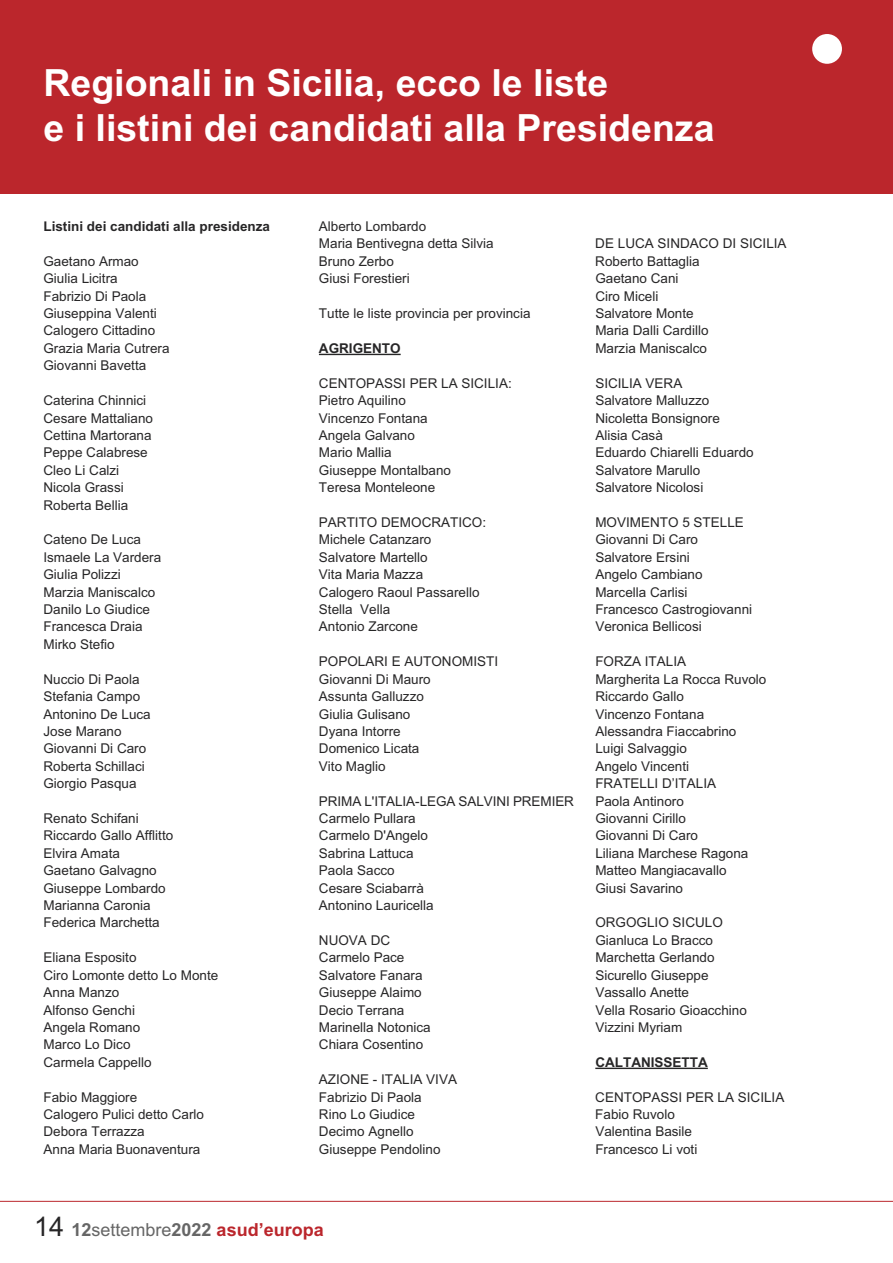
<style>
.page{position:relative;width:893px;height:1263px;background:#fff}
.page>*{position:absolute;margin:0;border:0;box-sizing:border-box;transform-origin:0 0}
.t1{font:700 37.5px/45px "Arial";color:#fff}
.t2{font:700 18px "Arial";color:#bb262c}
.t3{font:13.5px/17.4px "Arial";color:#272627}
.t4{font:700 13.5px "Arial";color:#272627}
.s1{font-weight:400;font-size:27px;color:#272627}
.s2{color:#666}
.s3{font-weight:400;color:#666}
</style>
<div class="page">
<div style="left:0;top:0;width:893px;height:194px;background:#bb262c"></div>
<div style="left:812px;top:34px;width:30px;height:30px;background:#fff;border-radius:50%"></div>
<hr style="left:319px;top:354px;width:82px;height:1px;background:#272627">
<hr style="left:595px;top:1068px;width:113px;height:1px;background:#272627">
<hr style="left:0;top:1201px;width:893px;height:1px;background:#bb262c">
<h1 class="t1" style="left:43px;top:60px;width:673px">Regionali in Sicilia, ecco le liste<br>e i listini dei candidati alla Presidenza</h1>
<p class="t4" style="left:43px;top:218px;width:228px">Listini dei candidati alla presidenza</p>
<p class="t3" style="left:43px;top:252px;width:128px">Gaetano Armao<br>Giulia Licitra<br>Fabrizio Di Paola<br>Giuseppina Valenti<br>Calogero Cittadino<br>Grazia Maria Cutrera<br>Giovanni Bavetta</p>
<p class="t3" style="left:43px;top:392px;width:111px">Caterina Chinnici<br>Cesare Mattaliano<br>Cettina Martorana<br>Peppe Calabrese<br>Cleo Li Calzi<br>Nicola Grassi<br>Roberta Bellia</p>
<p class="t3" style="left:43px;top:531px;width:119px">Cateno De Luca<br>Ismaele La Vardera<br>Giulia Polizzi<br>Marzia Maniscalco<br>Danilo Lo Giudice<br>Francesca Draia<br>Mirko Stefio</p>
<p class="t3" style="left:43px;top:670px;width:109px">Nuccio Di Paola<br>Stefania Campo<br>Antonino De Luca<br>Jose Marano<br>Giovanni Di Caro<br>Roberta Schillaci<br>Giorgio Pasqua</p>
<p class="t3" style="left:43px;top:810px;width:131px">Renato Schifani<br>Riccardo Gallo Afflitto<br>Elvira Amata<br>Gaetano Galvagno<br>Giuseppe Lombardo<br>Marianna Caronia<br>Federica Marchetta</p>
<p class="t3" style="left:43px;top:949px;width:176px">Eliana Esposito<br>Ciro Lomonte detto Lo Monte<br>Anna Manzo<br>Alfonso Genchi<br>Angela Romano<br>Marco Lo Dico<br>Carmela Cappello</p>
<p class="t3" style="left:44px;top:1088px;width:162px">Fabio Maggiore<br>Calogero Pulici detto Carlo<br>Debora Terrazza<br>Anna Maria Buonaventura</p>
<p class="t3" style="left:319px;top:218px;width:176px">Alberto Lombardo<br>Maria Bentivegna detta Silvia<br>Bruno Zerbo<br>Giusi Forestieri</p>
<p class="t3" style="left:319px;top:305px;width:213px">Tutte le liste provincia per provincia</p>
<p class="t4" style="left:319px;top:340px;width:83px">AGRIGENTO</p>
<p class="t3" style="left:319px;top:374px;width:194px">CENTOPASSI PER LA SICILIA:<br>Pietro Aquilino<br>Vincenzo Fontana<br>Angela Galvano<br>Mario Mallia<br>Giuseppe Montalbano<br>Teresa Monteleone</p>
<p class="t3" style="left:319px;top:514px;width:169px">PARTITO DEMOCRATICO:<br>Michele Catanzaro<br>Salvatore Martello<br>Vita Maria Mazza<br>Calogero Raoul Passarello<br>Stella Vella<br>Antonio Zarcone</p>
<p class="t3" style="left:319px;top:653px;width:181px">POPOLARI E AUTONOMISTI<br>Giovanni Di Mauro<br>Assunta Galluzzo<br>Giulia Gulisano<br>Dyana Intorre<br>Domenico Licata<br>Vito Maglio</p>
<p class="t3" style="left:319px;top:792px;width:257px">PRIMA L'ITALIA-LEGA SALVINI PREMIER<br>Carmelo Pullara<br>Carmelo D'Angelo<br>Sabrina Lattuca<br>Paola Sacco<br>Cesare Sciabarrà<br>Antonino Lauricella</p>
<p class="t3" style="left:319px;top:931px;width:113px">NUOVA DC<br>Carmelo Pace<br>Salvatore Fanara<br>Giuseppe Alaimo<br>Decio Terrana<br>Marinella Notonica<br>Chiara Cosentino</p>
<p class="t3" style="left:319px;top:1071px;width:140px">AZIONE - ITALIA VIVA<br>Fabrizio Di Paola<br>Rino Lo Giudice<br>Decimo Agnello<br>Giuseppe Pendolino</p>
<p class="t3" style="left:595px;top:235px;width:193px">DE LUCA SINDACO DI SICILIA<br>Roberto Battaglia<br>Gaetano Cani<br>Ciro Miceli<br>Salvatore Monte<br>Maria Dalli Cardillo<br>Marzia Maniscalco</p>
<p class="t3" style="left:595px;top:374px;width:160px">SICILIA VERA<br>Salvatore Malluzzo<br>Nicoletta Bonsignore<br>Alisia Casà<br>Eduardo Chiarelli Eduardo<br>Salvatore Marullo<br>Salvatore Nicolosi</p>
<p class="t3" style="left:595px;top:514px;width:158px">MOVIMENTO 5 STELLE<br>Giovanni Di Caro<br>Salvatore Ersini<br>Angelo Cambiano<br>Marcella Carlisi<br>Francesco Castrogiovanni<br>Veronica Bellicosi</p>
<p class="t3" style="left:595px;top:653px;width:173px">FORZA ITALIA<br>Margherita La Rocca Ruvolo<br>Riccardo Gallo<br>Vincenzo Fontana<br>Alessandra Fiaccabrino<br>Luigi Salvaggio<br>Angelo Vincenti<br>FRATELLI D’ITALIA<br>Paola Antinoro<br>Giovanni Cirillo<br>Giovanni Di Caro<br>Liliana Marchese Ragona<br>Matteo Mangiacavallo<br>Giusi Savarino</p>
<p class="t3" style="left:595px;top:914px;width:153px">ORGOGLIO SICULO<br>Gianluca Lo Bracco<br>Marchetta Gerlando<br>Sicurello Giuseppe<br>Vassallo Anette<br>Vella Rosario Gioacchino<br>Vizzini Myriam</p>
<p class="t4" style="left:595px;top:1054px;width:114px">CALTANISSETTA</p>
<p class="t3" style="left:595px;top:1088px;width:191px">CENTOPASSI PER LA SICILIA<br>Fabio Ruvolo<br>Valentina Basile<br>Francesco Li voti</p>
<h2 class="t2" style="left:34px;top:1219px;width:291px"><span class="s1">14</span> <span class="s2">12</span><span class="s3">settembre</span><span class="s2">2022</span> asud’europa</h2>
</div>
